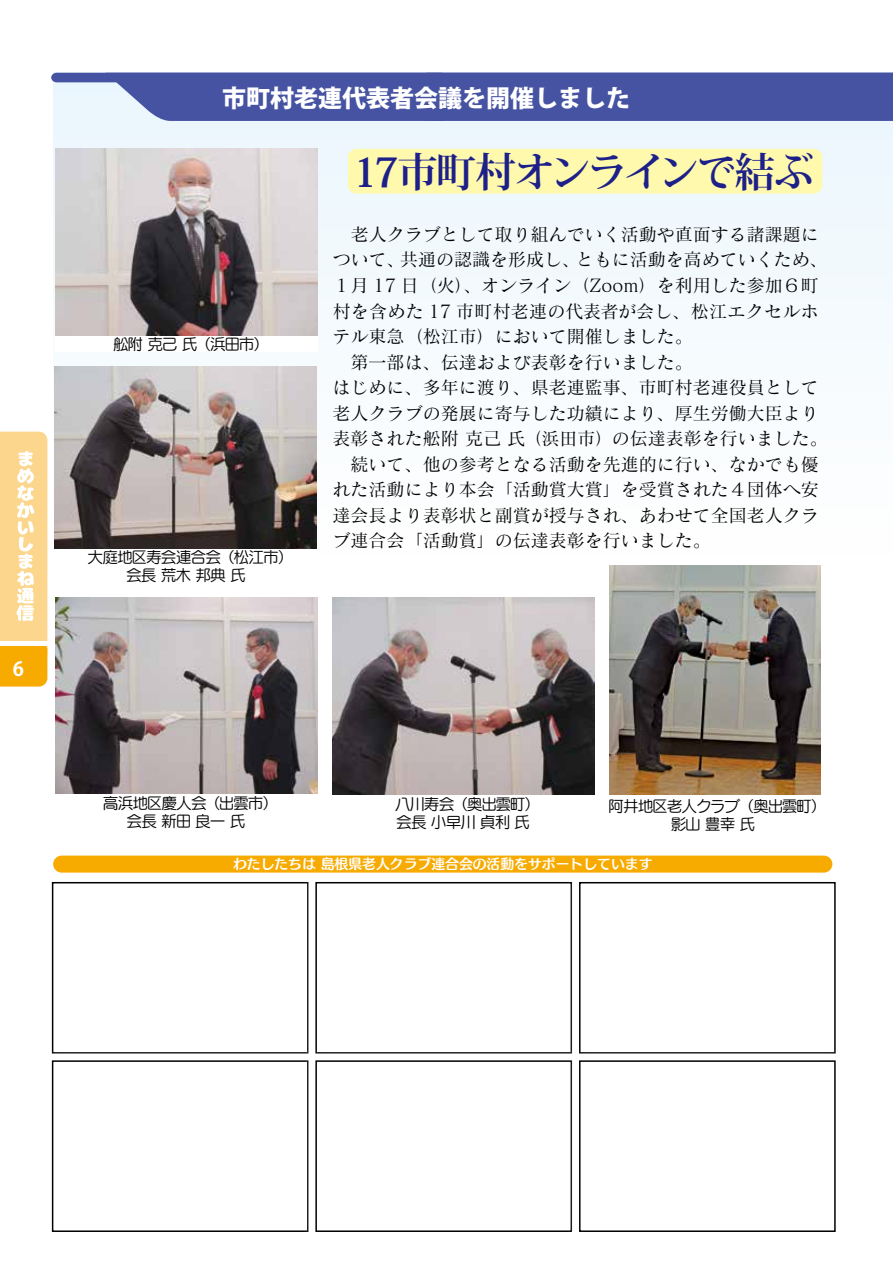
<style>
.page{position:relative;width:893px;height:1263px;background:#fff}
.page>*{position:absolute;margin:0;border:0;box-sizing:border-box;transform-origin:0 0}
.t1{font:700 40.5px "Koz Min Pr 6 N";letter-spacing:-.065em;color:#1d2088}
.t2{font:800 24px "Koz Go Pr 6 N";color:#fff}
.t3{font:700 19.5px "Koz Go Pr 6 N";color:#fff}
.t4{font:18px/25.5px "Matisse Pro M";color:#000}
.t5{font:15.75px/18px "Seurat Pro M";letter-spacing:-.065em;color:#000;text-align:center}
.t6{font:13.8px "Humming Std B";color:#fff}
</style>
<div class="page">
<div style="left:52px;top:882px;width:256px;height:171px;border:2px solid #000"></div>
<div style="left:40px;top:1049px;width:280px;height:195px;background:#fff"></div>
<div style="left:52px;top:1060px;width:256px;height:172px;border:2px solid #000"></div>
<div style="left:304px;top:870px;width:280px;height:195px;background:#fff"></div>
<div style="left:315px;top:882px;width:257px;height:171px;border:2px solid #000"></div>
<div style="left:304px;top:1049px;width:280px;height:195px;background:#fff"></div>
<div style="left:315px;top:1060px;width:257px;height:172px;border:2px solid #000"></div>
<div style="left:567px;top:870px;width:281px;height:195px;background:#fff"></div>
<div style="left:579px;top:882px;width:257px;height:171px;border:2px solid #000"></div>
<div style="left:567px;top:1049px;width:281px;height:195px;background:#fff"></div>
<div style="left:579px;top:1060px;width:257px;height:172px;border:2px solid #000"></div>
<div style="left:53px;top:73px;width:840px;height:482px;background:#f6fbfe"></div>
<svg style="left:51px;top:73px;width:842px;height:48px;background:#5460a9"></svg>
<div style="left:348px;top:149px;width:474px;height:45px;background:#fff9ae;border-radius:9px"></div>
<img style="left:332px;top:598px;width:262px;height:196px">
<div style="left:56px;top:335px;width:262px;height:17px;background:#fff"></div>
<img style="left:56px;top:148px;width:262px;height:187px">
<div style="left:55px;top:548px;width:262px;height:35px;background:#fff"></div>
<img style="left:55px;top:367px;width:262px;height:181px">
<img style="left:56px;top:598px;width:262px;height:196px">
<img style="left:609px;top:566px;width:211px;height:228px">
<div style="left:53px;top:855px;width:779px;height:18px;background:#f7ab00;border-radius:9px"></div>
<svg style="left:0;top:432px;width:47px;height:254px;background:#fbd587"></svg>
<p class="t3" style="left:13px;top:658px;width:13px">6</p>
<h2 class="t2" style="left:222px;top:85px;width:409px">市町村老連代表者会議を開催しました</h2>
<p class="t5" style="left:113px;top:334px;width:158px">舩附 克己 氏（浜田市）</p>
<p class="t5" style="left:88px;top:547px;width:207px">大庭地区寿会連合会（松江市）会長 荒木 邦典 氏</p>
<h1 class="t1" style="left:353px;top:149px;width:463px">17市町村オンラインで結ぶ</h1>
<p class="t4" style="left:333px;top:221px;width:497px">　老人クラブとして取り組んでいく活動や直面する諸課題について、共通の認識を形成し、ともに活動を高めていくため、<br>１月 17 日（火）、オンライン（Zoom）を利用した参加６町村を含めた 17 市町村老連の代表者が会し、松江エクセルホテル東急（松江市）において開催しました。<br>　第一部は、伝達および表彰を行いました。<br>はじめに、多年に渡り、県老連監事、市町村老連役員として老人クラブの発展に寄与した功績により、厚生労働大臣より表彰された舩附 克己 氏（浜田市）の伝達表彰を行いました。　続いて、他の参考となる活動を先進的に行い、なかでも優れた活動により本会「活動賞大賞」を受賞された４団体へ安達会長より表彰状と副賞が授与され、あわせて全国老人クラブ連合会「活動賞」の伝達表彰を行いました。</p>
<p class="t5" style="left:103px;top:794px;width:177px">高浜地区慶人会（出雲市）会長 新田 良一 氏</p>
<p class="t5" style="left:608px;top:796px;width:220px">阿井地区老人クラブ（奥出雲町）影山 豊幸 氏</p>
<p class="t6" style="left:233px;top:854px;width:421px">わたしたちは 島根県老人クラブ連合会の活動をサポートしています</p>
<p class="t5" style="left:395px;top:794px;width:147px;text-align:left">八川寿会（奥出雲町）会長 小早川 貞利 氏</p>
</div>
